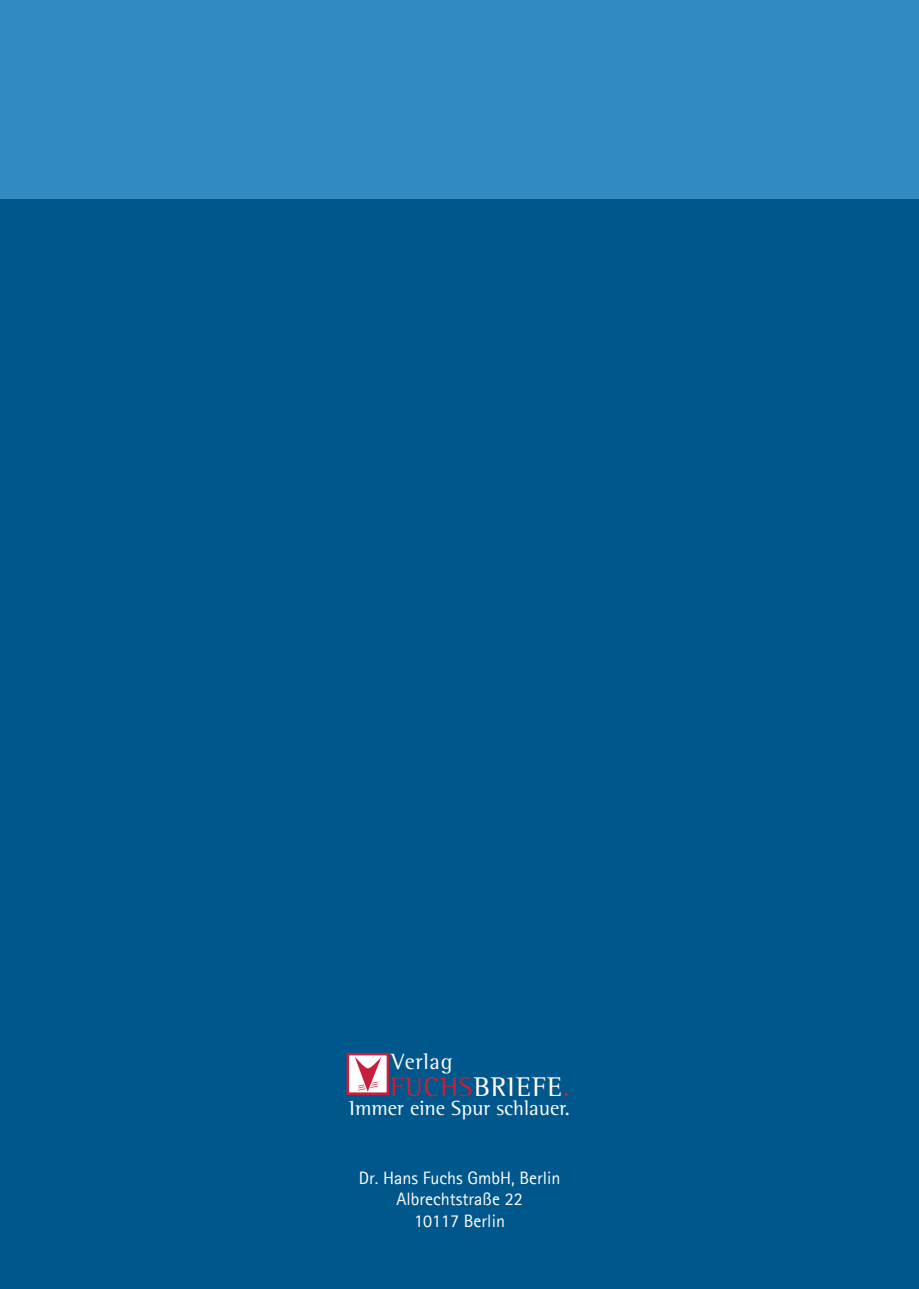
<style>
.page{position:relative;width:919px;height:1289px;background:#fff}
.page>*{position:absolute;margin:0;border:0;box-sizing:border-box;transform-origin:0 0}
.t1{font:27.75px "Rotis Semi Serif";letter-spacing:.04em;color:#c61f3e}
.t2{font:22.65px "Rotis Semi Serif";letter-spacing:.03em;color:#fff}
.t3{font:21px "Rotis Semi Serif";color:#fff}
.t4{font:18px/21.6px "Agfa Rotis Sans Serif";color:#fff;text-align:center}
.s1{color:#fff}
</style>
<div class="page">
<div style="left:0;top:0;width:918px;height:1288px;background:#00578b"></div>
<div style="left:0;top:0;width:918px;height:199px;background:#318bc0"></div>
<div style="left:346px;top:1052px;width:43px;height:42px;background:#fff;border:3px solid #c61f3e"></div>
<svg style="left:354px;top:1056px;width:27px;height:35px"></svg>
<p class="t2" style="left:391px;top:1048px;width:62px">Verlag</p>
<h1 class="t1" style="left:390px;top:1070px;width:181px">FUCHS<span class="s1">BRIEFE</span>.</h1>
<p class="t3" style="left:349px;top:1095px;width:222px">Immer eine Spur schlauer.</p>
<p class="t4" style="left:359px;top:1166px;width:203px">Dr. Hans Fuchs GmbH, Berlin<br>Albrechtstraße 22<br>10117 Berlin</p>
</div>
